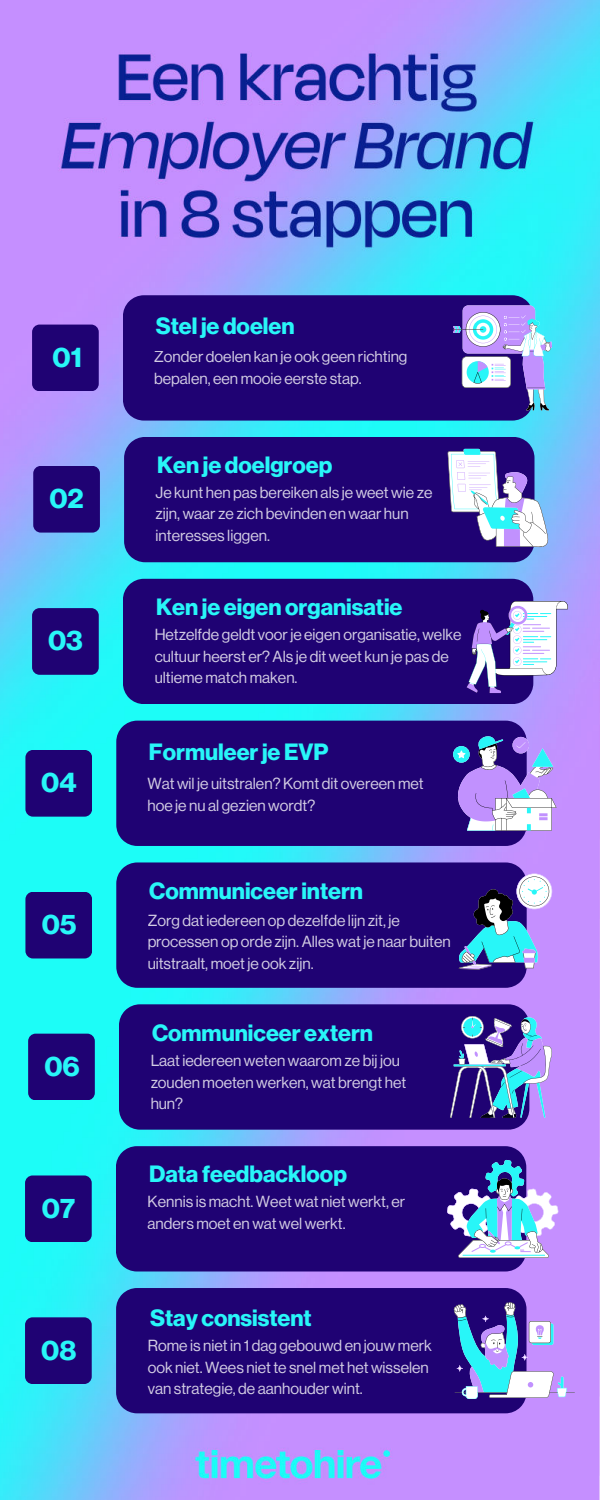
<style>
.page{position:relative;width:600px;height:1500px;background:#fff}
.page>*{position:absolute;margin:0;border:0;box-sizing:border-box;transform-origin:0 0}
.t1{font:700 27.8px "Haas Grot Disp 75";color:#28f6f8}
.t2{font:700 23.1px "Haas Grot Disp 75";color:#28f6f8}
.t3{font:15.7px/21.8px "Haas Grot Disp 55 Roman";color:#fff}
</style>
<div class="page">
<img style="left:0;top:0;width:600px;height:1500px">
<div style="left:123px;top:295px;width:410px;height:126px;background:#1f0273"></div>
<div style="left:32px;top:325px;width:67px;height:66px;background:#1f0273;border-radius:8px"></div>
<svg style="left:453px;top:305px;width:99px;height:105px"></svg>
<div style="left:124px;top:437px;width:410px;height:125px;background:#1f0273"></div>
<div style="left:33px;top:466px;width:67px;height:67px;background:#1f0273;border-radius:8px"></div>
<svg style="left:448px;top:449px;width:103px;height:101px"></svg>
<div style="left:123px;top:579px;width:410px;height:125px;background:#1f0273"></div>
<div style="left:32px;top:608px;width:67px;height:67px;background:#1f0273;border-radius:8px"></div>
<svg style="left:467px;top:601px;width:101px;height:92px"></svg>
<div style="left:116px;top:721px;width:411px;height:125px;background:#1f0273"></div>
<div style="left:25px;top:750px;width:67px;height:67px;background:#1f0273;border-radius:7px"></div>
<svg style="left:453px;top:736px;width:103px;height:94px"></svg>
<div style="left:116px;top:862px;width:411px;height:126px;background:#1f0273"></div>
<div style="left:25px;top:892px;width:67px;height:66px;background:#1f0273;border-radius:7px"></div>
<svg style="left:458px;top:874px;width:94px;height:95px;background:#657bb4"></svg>
<div style="left:119px;top:1004px;width:410px;height:126px;background:#1f0273"></div>
<div style="left:28px;top:1034px;width:67px;height:66px;background:#1f0273;border-radius:8px"></div>
<svg style="left:450px;top:1016px;width:102px;height:102px;background:#686cb7"></svg>
<div style="left:116px;top:1146px;width:410px;height:126px;background:#1f0273"></div>
<div style="left:25px;top:1175px;width:67px;height:67px;background:#1f0273;border-radius:8px"></div>
<svg style="left:447px;top:1160px;width:111px;height:98px"></svg>
<div style="left:116px;top:1288px;width:410px;height:125px;background:#1f0273"></div>
<div style="left:25px;top:1317px;width:67px;height:67px;background:#1f0273;border-radius:8px"></div>
<svg style="left:454px;top:1302px;width:121px;height:97px"></svg>
<h1 class="t1" style="left:53px;top:341px;width:31px">01</h1>
<h1 class="t1" style="left:49px;top:482px;width:36px">02</h1>
<h1 class="t1" style="left:48px;top:624px;width:36px">03</h1>
<h1 class="t1" style="left:41px;top:766px;width:37px">04</h1>
<h1 class="t1" style="left:42px;top:908px;width:36px">05</h1>
<h1 class="t1" style="left:44px;top:1050px;width:37px">06</h1>
<h1 class="t1" style="left:42px;top:1192px;width:35px">07</h1>
<h1 class="t1" style="left:41px;top:1334px;width:37px">08</h1>
<h2 class="t2" style="left:156px;top:313px;width:140px">Stel je doelen</h2>
<p class="t3" style="left:154px;top:346px;width:255px">Zonder doelen kan je ook geen richting bepalen, een mooie eerste stap.</p>
<h2 class="t2" style="left:157px;top:451px;width:177px">Ken je doelgroep</h2>
<p class="t3" style="left:156px;top:481px;width:278px">Je kunt hen pas bereiken als je weet wie ze zijn, waar ze zich bevinden en waar hun interesses liggen.</p>
<h2 class="t2" style="left:156px;top:593px;width:248px">Ken je eigen organisatie</h2>
<p class="t3" style="left:155px;top:624px;width:308px">Hetzelfde geldt voor je eigen organisatie, welke cultuur heerst er? Als je dit weet kun je pas de ultieme match maken.</p>
<h2 class="t2" style="left:149px;top:738px;width:181px">Formuleer je EVP</h2>
<p class="t3" style="left:147px;top:773px;width:278px">Wat wil je uitstralen? Komt dit overeen met hoe je nu al gezien wordt?</p>
<h2 class="t2" style="left:149px;top:877px;width:215px">Communiceer intern</h2>
<p class="t3" style="left:148px;top:909px;width:305px">Zorg dat iedereen op dezelfde lijn zit, je processen op orde zijn. Alles wat je naar buiten uitstraalt, moet je ook zijn.</p>
<h2 class="t2" style="left:152px;top:1019px;width:223px">Communiceer extern</h2>
<p class="t3" style="left:150px;top:1050px;width:257px">Laat iedereen weten waarom ze bij jou zouden moeten werken, wat brengt het hun?</p>
<h2 class="t2" style="left:149px;top:1160px;width:199px">Data feedbackloop</h2>
<p class="t3" style="left:148px;top:1191px;width:259px">Kennis is macht. Weet wat niet werkt, er anders moet en wat wel werkt.</p>
<h2 class="t2" style="left:150px;top:1304px;width:163px">Stay consistent</h2>
<p class="t3" style="left:148px;top:1334px;width:286px">Rome is niet in 1 dag gebouwd en jouw merk ook niet. Wees niet te snel met het wisselen van strategie, de aanhouder wint.</p>
</div>
